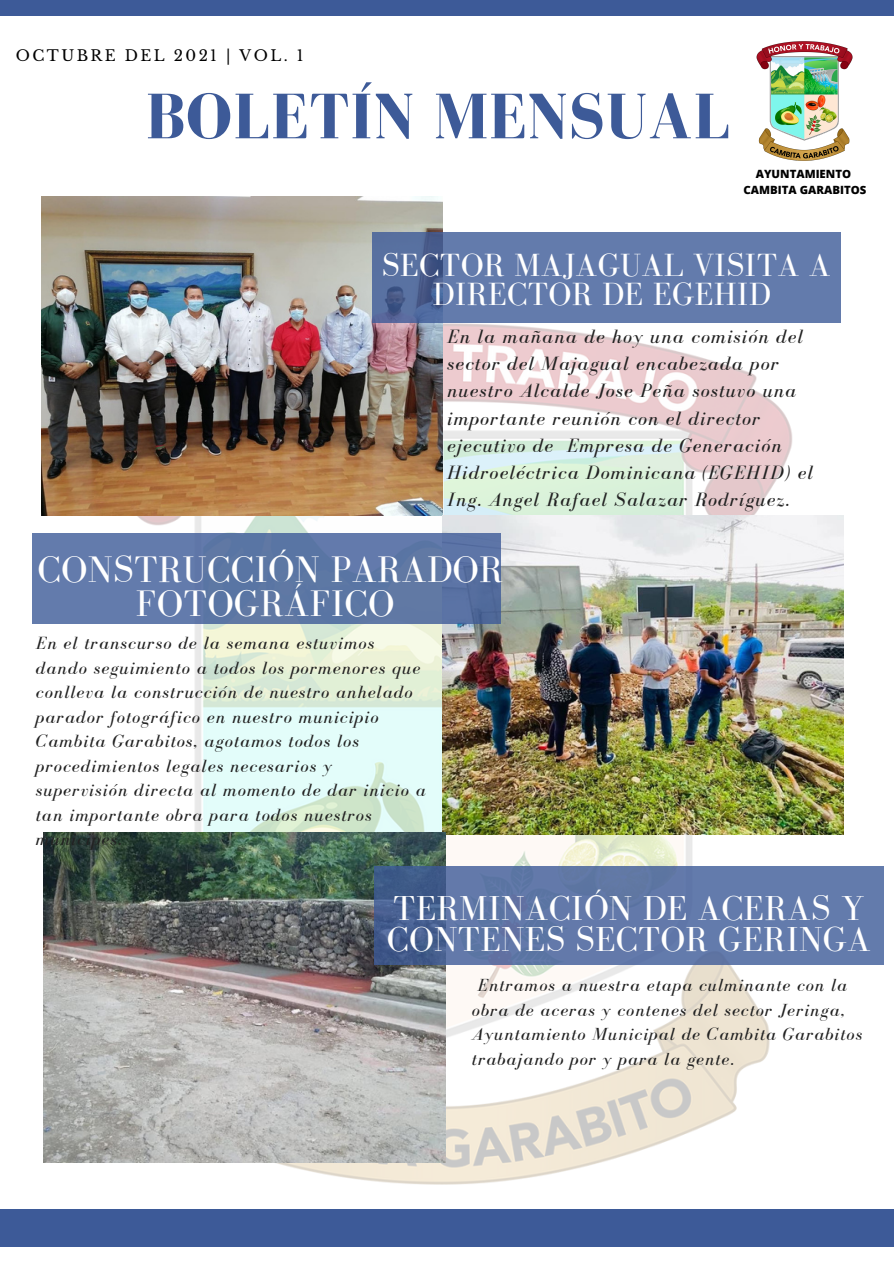
<style>
.page{position:relative;width:894px;height:1264px;background:#fff}
.page>*{position:absolute;margin:0;border:0;box-sizing:border-box;transform-origin:0 0}
.t1{font:700 66px "Bodoni FLF";letter-spacing:.01em;color:#3d5a98}
.t2{font:37.95px/33.8px "Bodoni FLF";letter-spacing:.01em;color:#fff;text-align:center}
.t3{font:35.7px/31.5px "Bodoni FLF";letter-spacing:.01em;color:#fff}
.t4{font:33px/29.2px "Bodoni FLF";letter-spacing:.01em;color:#fff;text-align:center}
.t5{font:italic 19.8px/27px "Bodoni FLF";letter-spacing:.06em;color:#222}
.t6{font:italic 18.15px/24.5px "Bodoni FLF";letter-spacing:.06em;color:#222}
.t7{font:italic 18px/24.8px "Bodoni FLF";letter-spacing:.06em;color:#222}
.t8{font:15px "Libre Baskerville";letter-spacing:.16em;color:#000}
.t9{font:800 11.4px "Open Sans";color:#000}
</style>
<div class="page">
<div style="left:0;top:1209px;width:893px;height:37px;background:#3d5a98"></div>
<div style="left:0;top:0;width:893px;height:16px;background:#3d5a98"></div>
<img style="left:92px;top:322px;width:713px;height:863px">
<img style="left:42px;top:197px;width:400px;height:318px">
<svg style="left:372px;top:232px;width:468px;height:90px;background:#6077a8"></svg>
<img style="left:442px;top:515px;width:401px;height:319px">
<div style="left:32px;top:533px;width:468px;height:90px;background:#6179a5"></div>
<img style="left:44px;top:832px;width:401px;height:330px">
<svg style="left:374px;top:866px;width:509px;height:98px;background:#5d75a5"></svg>
<img style="left:756px;top:41px;width:97px;height:120px">
<p class="t8" style="left:16px;top:46px;width:289px">OCTUBRE DEL 2021 | VOL. 1</p>
<p class="t1" style="left:146px;top:81px;width:586px">BOLETÍN MENSUAL</p>
<p class="t9" style="left:755px;top:166px;width:97px">AYUNTAMIENTO</p>
<p class="t9" style="left:743px;top:182px;width:124px">CAMBITA GARABITOS</p>
<p class="t4" style="left:381px;top:250px;width:450px">SECTOR MAJAGUAL VISITA A<br>DIRECTOR DE EGEHID</p>
<p class="t5" style="left:447px;top:323px;width:367px">En la mañana de hoy una comisión del sector del Majagual encabezada por nuestro Alcalde Jose Peña sostuvo una importante reunión con el director ejecutivo de Empresa de Generación Hidroeléctrica Dominicana (EGEHID) el Ing. Angel Rafael Salazar Rodríguez.</p>
<p class="t2" style="left:38px;top:552px;width:467px">CONSTRUCCIÓN PARADOR<br>FOTOGRÁFICO</p>
<p class="t6" style="left:36px;top:630px;width:391px">En el transcurso de la semana estuvimos dando seguimiento a todos los pormenores que conlleva la construcción de nuestro anhelado parador fotográfico en nuestro municipio Cambita Garabitos, agotamos todos los procedimientos legales necesarios y supervisión directa al momento de dar inicio a tan importante obra para todos nuestros municipes.</p>
<p class="t3" style="left:387px;top:892px;width:485px">TERMINACIÓN DE ACERAS Y<br>CONTENES SECTOR GERINGA</p>
<p class="t7" style="left:472px;top:972px;width:392px;text-indent:6px">Entramos a nuestra etapa culminante con la obra de aceras y contenes del sector Jeringa, Ayuntamiento Municipal de Cambita Garabitos trabajando por y para la gente.</p>
</div>
